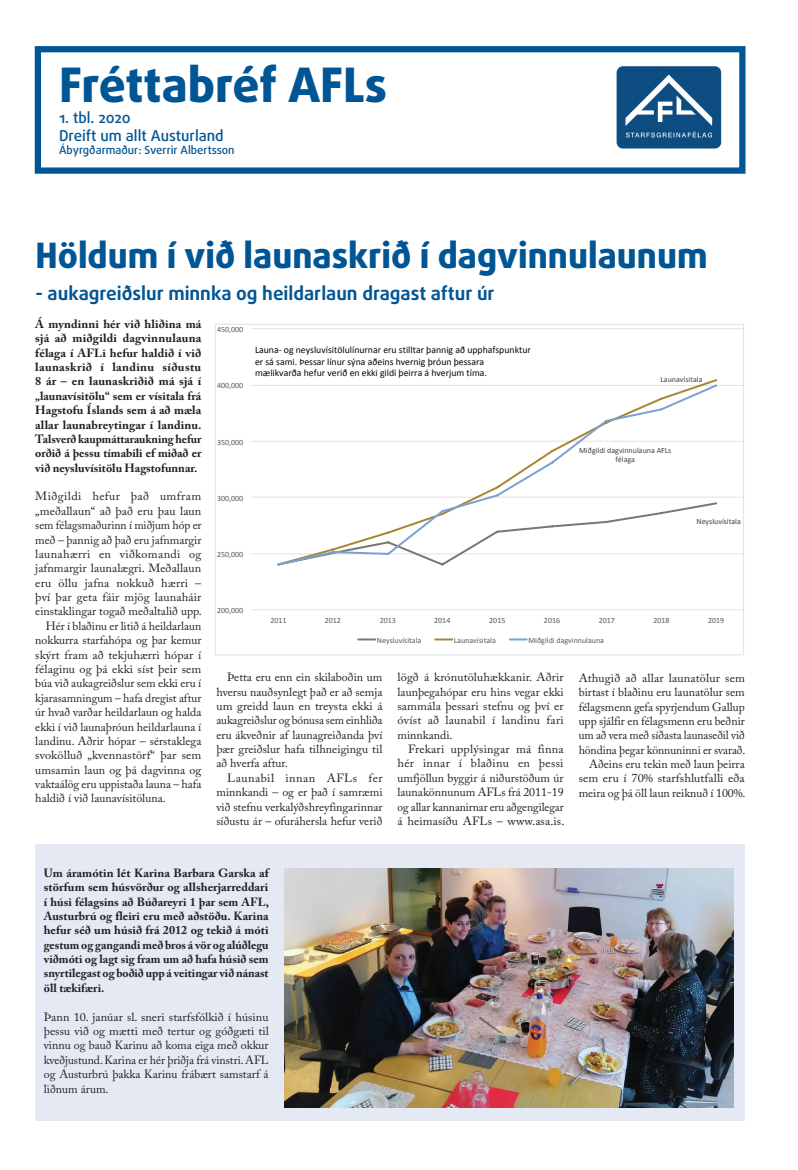
<style>
.page{position:relative;width:798px;height:1170px;background:#fff}
.page>*{position:absolute;margin:0;border:0;box-sizing:border-box;transform-origin:0 0}
.t1{font:800 47.5px "Daxline Pro";color:#005595}
.t2{font:800 35px "Daxline Pro";color:#005595}
.t3{font:700 18.75px "Daxline Pro";color:#005595}
.t4{font:500 15px/18px "Daxline Pro";color:#005595}
.t5{font:11.88px/14.4px "Adobe Caslon Pro";color:#231f20;text-align:justify}
.t6{font:700 11.88px/14.4px "Adobe Caslon Pro";color:#231f20;text-align:justify}
.t7{font:11.88px "Adobe Caslon Pro";letter-spacing:.025em;color:#231f20}
.t8{font:11.88px "Adobe Caslon Pro";letter-spacing:.035em;color:#231f20}
.t9{font:500 11.25px "Daxline Pro";color:#005595}
.t10{font:9.75px/11.5px "Calibri";color:#040503}
.t11{font:8px "Calibri";color:#595959}
.t12{font:8px/8.9px "Calibri";color:#404040;text-align:center}
</style>
<div class="page">
<div style="left:35px;top:844px;width:709px;height:276px;background:#e5e9f3"></div>
<div style="left:35px;top:46px;width:710px;height:128px;border:6px solid #005595"></div>
<img style="left:616px;top:66px;width:106px;height:83px">
<hr style="left:251px;top:553px;width:491px;height:1px;background:#e1e1e1">
<hr style="left:251px;top:496px;width:491px;height:1px;background:#e1e1e1">
<hr style="left:251px;top:441px;width:491px;height:1px;background:#e1e1e1">
<hr style="left:251px;top:385px;width:491px;height:1px;background:#e1e1e1">
<hr style="left:251px;top:328px;width:491px;height:1px;background:#e1e1e1">
<hr style="left:251px;top:609px;width:491px;height:1px;background:#e1e1e1">
<svg style="left:276px;top:383px;width:442px;height:183px"></svg>
<svg style="left:358px;top:638px;width:17px;height:2px"></svg>
<svg style="left:435px;top:638px;width:17px;height:2px"></svg>
<svg style="left:509px;top:638px;width:17px;height:2px"></svg>
<img style="left:284px;top:868px;width:448px;height:239px">
<h1 class="t1" style="left:59px;top:54px;width:329px">Fréttabréf AFLs</h1>
<p class="t4" style="left:59px;top:109px;width:166px">1. tbl. 2020<br>Dreift um allt Austurland</p>
<p class="t9" style="left:59px;top:143px;width:177px">Ábyrgðarmaður: Sverrir Albertsson</p>
<h2 class="t2" style="left:35px;top:232px;width:673px">Höldum í við launaskrið í dagvinnulaunum</h2>
<h3 class="t3" style="left:35px;top:280px;width:460px">- aukagreiðslur minnka og heildarlaun dragast aftur úr</h3>
<p class="t6" style="left:35px;top:316px;width:168px">Á myndinni hér við hliðina má sjá að miðgildi dagvinnulauna félaga í AFLi hefur haldið í við launaskrið í landinu síðustu 8 ár – en launaskriðið má sjá í „launavísitölu“ sem er vísitala frá Hagstofu Íslands sem á að mæla allar launabreytingar í landinu.<br>Talsverð kaupmáttaraukning hefur orðið á þessu tímabili ef miðað er við neysluvísitölu Hagstofunnar.</p>
<p class="t8" style="left:35px;top:489px;width:167px">Miðgildi hefur það umfram</p>
<p class="t5" style="left:35px;top:503px;width:167px">„meðallaun“ að það eru þau laun</p>
<p class="t5" style="left:35px;top:518px;width:168px">sem félagsmaðurinn í miðjum hóp er</p>
<p class="t5" style="left:35px;top:532px;width:168px">með – þannig að það eru jafnmargir</p>
<p class="t7" style="left:35px;top:547px;width:168px">launahærri en viðkomandi og</p>
<p class="t5" style="left:35px;top:561px;width:167px">jafnmargir launalægri. Meðallaun</p>
<p class="t5" style="left:35px;top:575px;width:167px">eru öllu jafna nokkuð hærri –</p>
<p class="t5" style="left:35px;top:589px;width:167px">því þar geta fáir mjög launaháir</p>
<p class="t5" style="left:35px;top:604px;width:168px">einstaklingar togað meðaltalið upp.</p>
<p class="t5" style="left:46px;top:618px;width:157px">Hér í blaðinu er litið á heildarlaun</p>
<p class="t5" style="left:35px;top:633px;width:167px">nokkurra starfahópa og þar kemur</p>
<p class="t5" style="left:35px;top:647px;width:167px">skýrt fram að tekjuhærri hópar í</p>
<p class="t5" style="left:35px;top:661px;width:167px">félaginu og þá ekki síst þeir sem</p>
<p class="t5" style="left:35px;top:676px;width:167px">búa við aukagreiðslur sem ekki eru í</p>
<p class="t5" style="left:35px;top:690px;width:167px">kjarasamningum – hafa dregist aftur</p>
<p class="t5" style="left:35px;top:704px;width:167px">úr hvað varðar heildarlaun og halda</p>
<p class="t5" style="left:35px;top:719px;width:167px">ekki í við launaþróun heildarlauna í</p>
<p class="t5" style="left:35px;top:733px;width:168px">landinu. Aðrir hópar – sérstaklega</p>
<p class="t5" style="left:35px;top:748px;width:167px">svokölluð „kvennastörf“ þar sem</p>
<p class="t5" style="left:35px;top:762px;width:167px">umsamin laun og þá dagvinna og</p>
<p class="t5" style="left:35px;top:776px;width:167px">vaktaálög eru uppistaða launa – hafa</p>
<p class="t5" style="left:35px;top:791px;width:132px">haldið í við launavísitöluna.</p>
<p class="t11" style="left:217px;top:324px;width:28px">450,000</p>
<p class="t11" style="left:217px;top:380px;width:28px">400,000</p>
<p class="t10" style="left:255px;top:344px;width:277px">Launa- og neysluvísitölulínurnar eru stilltar þannig að upphafspunktur er sá sami. Þessar línur sýna aðeins hvernig þróun þessara mælikvarða hefur verið en ekki gildi þeirra á hverjum tíma.</p>
<p class="t12" style="left:660px;top:374px;width:43px">Launavísitala</p>
<p class="t11" style="left:217px;top:437px;width:28px">350,000</p>
<p class="t11" style="left:217px;top:493px;width:28px">300,000</p>
<p class="t11" style="left:217px;top:549px;width:28px">250,000</p>
<p class="t11" style="left:217px;top:605px;width:28px">200,000</p>
<p class="t12" style="left:579px;top:446px;width:94px">Miðgildi dagvinnulauna AFLs félaga</p>
<p class="t12" style="left:696px;top:517px;width:46px">Neysluvísitala</p>
<p class="t11" style="left:270px;top:615px;width:18px">2011</p>
<p class="t11" style="left:324px;top:615px;width:18px">2012</p>
<p class="t11" style="left:379px;top:615px;width:18px">2013</p>
<p class="t11" style="left:434px;top:615px;width:18px">2014</p>
<p class="t11" style="left:489px;top:615px;width:18px">2015</p>
<p class="t11" style="left:543px;top:615px;width:18px">2016</p>
<p class="t11" style="left:598px;top:615px;width:18px">2017</p>
<p class="t11" style="left:653px;top:615px;width:18px">2018</p>
<p class="t11" style="left:707px;top:615px;width:18px">2019</p>
<p class="t11" style="left:377px;top:634px;width:46px">Neysluvísitala</p>
<p class="t11" style="left:453px;top:634px;width:43px">Launavísitala</p>
<p class="t11" style="left:528px;top:634px;width:77px">Miðgildi dagvinnulauna</p>
<p class="t5" style="left:216px;top:669px;width:168px;text-indent:11px">Þetta eru enn ein skilaboðin um hversu nauðsynlegt það er að semja um greidd laun en treysta ekki á aukagreiðslur og bónusa sem einhliða eru ákveðnir af launagreiðanda því þær greiðslur hafa tilhneigingu til að hverfa aftur.</p>
<p class="t5" style="left:216px;top:770px;width:168px;text-indent:11px">Launabil innan AFLs fer minnkandi – og er það í samræmi við stefnu verkalýðshreyfingarinnar síðustu ár – ofuráhersla hefur verið</p>
<p class="t5" style="left:397px;top:669px;width:168px">lögð á krónutöluhækkanir. Aðrir launþegahópar eru hins vegar ekki sammála þessari stefnu og því er óvíst að launabil í landinu fari minnkandi.</p>
<p class="t5" style="left:397px;top:741px;width:168px;text-indent:11px">Frekari upplýsingar má finna hér innar í blaðinu en þessi umfjöllun byggir á niðurstöðum úr launakönnunum AFLs frá 2011-19 og allar kannanirnar eru aðgengilegar á heimasíðu AFLs – www.asa.is.</p>
<p class="t5" style="left:578px;top:670px;width:168px;text-align:right">Athugið að allar launatölur sem birtast í blaðinu eru launatölur sem félagsmenn gefa spyrjendum Gallup upp sjálfir en félagsmenn eru beðnir um að vera með síðasta launaseðil við höndina þegar könnuninni er svarað.<br>Aðeins eru tekin með laun þeirra sem eru í 70% starfshlutfalli eða meira og þá öll laun reiknuð í 100%.</p>
<p class="t6" style="left:44px;top:865px;width:226px">Um áramótin lét Karina Barbara Garska af störfum sem húsvörður og allsherjarreddari í húsi félagsins að Búðareyri 1 þar sem AFL, Austurbrú og fleiri eru með aðstöðu. Karina hefur séð um húsið frá 2012 og tekið á móti gestum og gangandi með bros á vör og alúðlegu viðmóti og lagt sig fram um að hafa húsið sem snyrtilegast og boðið upp á veitingar við nánast öll tækifæri.</p>
<p class="t5" style="left:44px;top:1009px;width:226px">Þann 10. janúar sl. sneri starfsfólkið í húsinu þessu við og mætti með tertur og góðgæti til vinnu og bauð Karinu að koma eiga með okkur kveðjustund. Karina er hér þriðja frá vinstri. AFL og Austurbrú þakka Karinu frábært samstarf á liðnum árum.</p>
</div>
